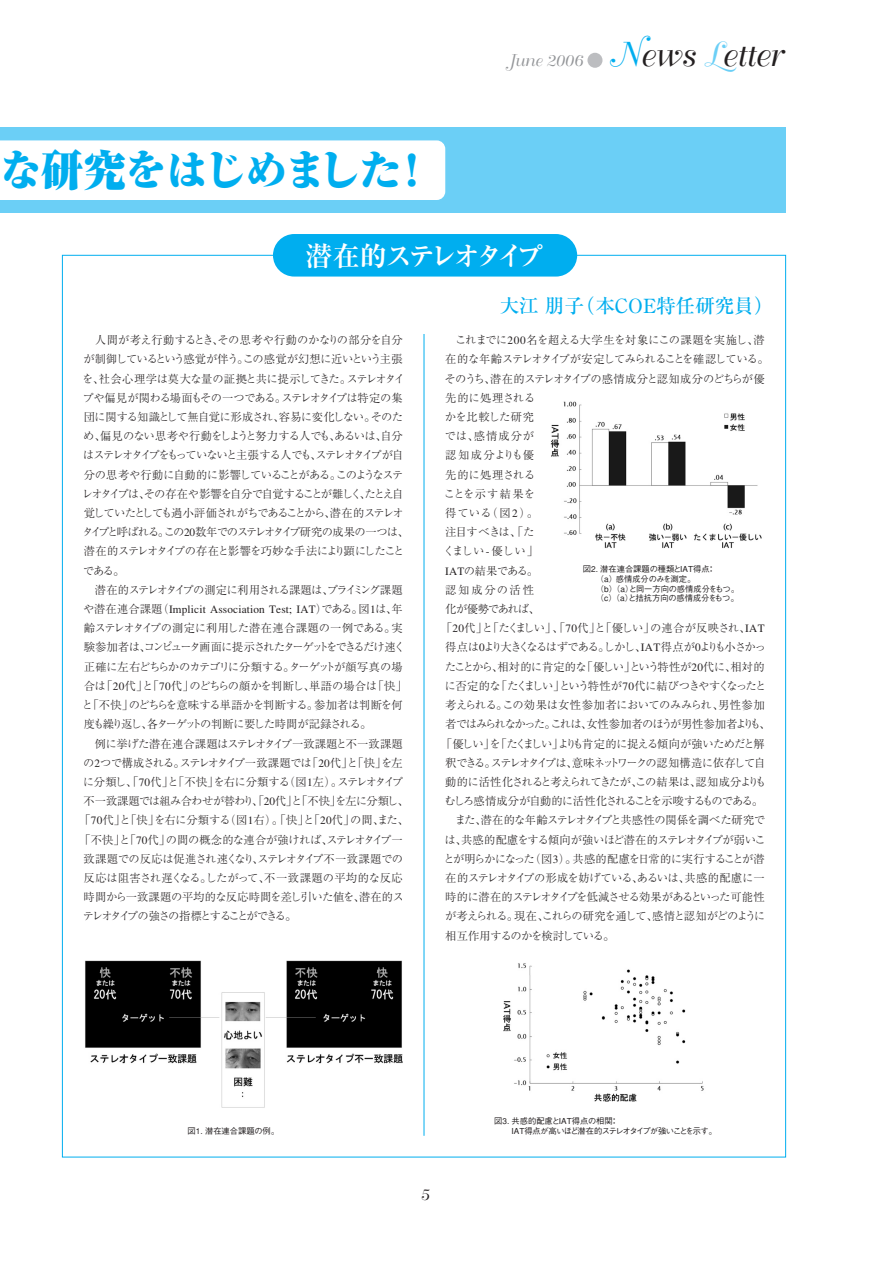
<style>
.page{position:relative;width:893px;height:1262px;background:#fff}
.page>*{position:absolute;margin:0;border:0;box-sizing:border-box;transform-origin:0 0}
.t1{font:900 42px "Ryumin";letter-spacing:-.025em;color:#00aeef}
.t2{font:700 27px "Ryumin";letter-spacing:-.15em;color:#fff}
.t3{font:500 19.5px "Ryumin";color:#00aeef}
.t4{font:16.8px "Bellevue";color:#939598}
.t5{font:16.5px "Bellevue";color:#231f20}
.t6{font:300 11.25px/19.2px "Ryumin";letter-spacing:-.055em;color:#231f20}
.t7{font:300 11.25px "Ryumin";letter-spacing:-.025em;color:#231f20}
.t8{font:300 11.25px "Ryumin";letter-spacing:.015em;color:#231f20}
.t9{font:300 11.25px "Ryumin";letter-spacing:-.02em;color:#231f20}
.t10{font:300 11.25px "Ryumin";letter-spacing:-.075em;color:#231f20}
.t11{font:300 11.25px "Ryumin";letter-spacing:-.03em;color:#231f20}
.t12{font:300 11.25px "Ryumin";letter-spacing:-.08em;color:#231f20}
.t13{font:300 11.25px "Ryumin";letter-spacing:-.035em;color:#231f20}
.t14{font:300 11.25px "Ryumin";letter-spacing:-.105em;color:#231f20}
.t15{font:300 11.25px "Ryumin";letter-spacing:-.09em;color:#231f20}
.t16{font:300 11.25px "Ryumin";letter-spacing:-.14em;color:#231f20}
.t17{font:300 11.25px "Ryumin";letter-spacing:-.085em;color:#231f20}
.t18{font:300 11.25px "Ryumin";color:#231f20}
.t19{font:300 11.25px "Ryumin";letter-spacing:-.155em;color:#231f20}
.t20{font:300 11.25px "Ryumin";letter-spacing:-.005em;color:#231f20}
.t21{font:300 11.25px "Ryumin";letter-spacing:.035em;color:#231f20}
.t22{font:300 11.25px "Ryumin";letter-spacing:.155em;color:#231f20}
.t23{font:500 8.25px/9.8px "Gothic BBB";color:#231f20}
.t24{font:500 8.25px "Gothic BBB";letter-spacing:-.08em;color:#231f20}
.s1{font-size:34.2px;color:#00aeef}
.s2{font-size:34.2px;color:#231f20}
.s3{font-size:34.2px;color:#6bcff6}
</style>
<div class="page">
<div style="left:273px;top:234px;width:304px;height:42px;background:#00aeef;border-radius:21px"></div>
<img style="left:85px;top:960px;width:318px;height:148px">
<img style="left:551px;top:401px;width:211px;height:147px">
<img style="left:503px;top:963px;width:201px;height:139px">
<div style="left:0;top:128px;width:785px;height:85px;background:#6bcff6"></div>
<div style="left:0;top:140px;width:445px;height:60px;background:#fff"></div>
<div style="left:587px;top:53px;width:15px;height:15px;background:#bcbdc0;border-radius:50%"></div>
<hr style="left:423px;top:334px;width:1px;height:801px;background:#00aeef">
<h1 class="t1" style="left:0;top:155px;width:435px">な研究をはじめました！</h1>
<h3 class="t4" style="left:509px;top:54px;width:273px">June 2006 <span class="s1">N</span><span class="s2">ews</span> <span class="s3">L</span><span class="s2">etter</span></h3>
<h2 class="t2" style="left:305px;top:246px;width:239px">潜在的ステレオタイプ</h2>
<h3 class="t3" style="left:499px;top:299px;width:275px">大江 朋子（本COE特任研究員）</h3>
<p class="t6" style="left:82px;top:332px;width:328px;text-indent:13px">人間が考え行動するとき、その思考や行動のかなりの部分を自分が制御しているという感覚が伴う。この感覚が幻想に近いという主張を、社会心理学は莫大な量の証拠と共に提示してきた。ステレオタイプや偏見が関わる場面もその一つである。ステレオタイプは特定の集団に関する知識として無自覚に形成され、容易に変化しない。そのため、偏見のない思考や行動をしようと努力する人でも、あるいは、自分はステレオタイプをもっていないと主張する人でも、ステレオタイプが自分の思考や行動に自動的に影響していることがある。このようなステレオタイプは、その存在や影響を自分で自覚することが難しく、たとえ自覚していたとしても過小評価されがちであることから、潜在的ステレオタイプと呼ばれる。この20数年でのステレオタイプ研究の成果の一つは、潜在的ステレオタイプの存在と影響を巧妙な手法により顕にしたことである。</p>
<p class="t6" style="left:82px;top:581px;width:327px;text-indent:13px">潜在的ステレオタイプの測定に利用される課題は、プライミング課題や潜在連合課題（Implicit Association Test; IAT）である。図1は、年齢ステレオタイプの測定に利用した潜在連合課題の一例である。実験参加者は、コンピュータ画面に提示されたターゲットをできるだけ速く正確に左右どちらかのカテゴリに分類する。ターゲットが顔写真の場合は「20代」と「70代」のどちらの顔かを判断し、単語の場合は「快」と「不快」のどちらを意味する単語かを判断する。参加者は判断を何度も繰り返し、各ターゲットの判断に要した時間が記録される。</p>
<p class="t7" style="left:95px;top:739px;width:309px">例に挙げた潜在連合課題はステレオタイプ一致課題と不一致課題</p>
<p class="t6" style="left:83px;top:754px;width:321px">の2つで構成される。ステレオタイプ一致課題では「20代」と「快」を左</p>
<p class="t13" style="left:83px;top:777px;width:322px">に分類し、「70代」と「不快」を右に分類する（図1左）。ステレオタイプ</p>
<p class="t6" style="left:84px;top:793px;width:326px">不一致課題では組み合わせが替わり、「20代」と「不快」を左に分類し、</p>
<p class="t8" style="left:79px;top:816px;width:331px">「70代」と「快」を右に分類する（図1右）。「快」と「20代」の間、また、</p>
<p class="t9" style="left:79px;top:835px;width:325px">「不快」と「70代」の間の概念的な連合が強ければ、ステレオタイプ一</p>
<p class="t9" style="left:84px;top:854px;width:321px">致課題での反応は促進され速くなり、ステレオタイプ不一致課題での</p>
<p class="t18" style="left:84px;top:873px;width:320px">反応は阻害され遅くなる。したがって、不一致課題の平均的な反応</p>
<p class="t7" style="left:84px;top:893px;width:322px">時間から一致課題の平均的な反応時間を差し引いた値を、潜在的ス</p>
<p class="t19" style="left:83px;top:912px;width:215px">テレオタイプの強さの指標とすることができる。</p>
<p class="t7" style="left:455px;top:336px;width:311px">これまでに200名を超える大学生を対象にこの課題を実施し、潜</p>
<p class="t6" style="left:445px;top:351px;width:325px">在的な年齢ステレオタイプが安定してみられることを確認している。</p>
<p class="t6" style="left:444px;top:370px;width:321px">そのうち、潜在的ステレオタイプの感情成分と認知成分のどちらが優</p>
<p class="t20" style="left:445px;top:393px;width:91px">先的に処理される</p>
<p class="t7" style="left:445px;top:413px;width:91px">かを比較した研究</p>
<p class="t6" style="left:445px;top:428px;width:91px">では、感情成分が</p>
<p class="t9" style="left:445px;top:451px;width:90px">認知成分よりも優</p>
<p class="t20" style="left:445px;top:470px;width:91px">先的に処理される</p>
<p class="t21" style="left:444px;top:489px;width:93px">ことを示す結果を</p>
<p class="t6" style="left:445px;top:505px;width:94px">得ている（図2）。</p>
<p class="t6" style="left:445px;top:524px;width:91px">注目すべきは、「た</p>
<p class="t6" style="left:443px;top:543px;width:97px">くましい-優しい」</p>
<p class="t7" style="left:445px;top:566px;width:94px">IATの結果である。</p>
<p class="t22" style="left:445px;top:585px;width:90px">認知成分の活性</p>
<p class="t6" style="left:445px;top:601px;width:96px">化が優勢であれば、</p>
<p class="t8" style="left:441px;top:624px;width:325px">「20代」と「たくましい」、「70代」と「優しい」の連合が反映され、IAT</p>
<p class="t14" style="left:445px;top:643px;width:322px">得点は0より大きくなるはずである。しかし、IAT得点が0よりも小さかっ</p>
<p class="t6" style="left:444px;top:658px;width:321px">たことから、相対的に肯定的な「優しい」という特性が20代に、相対的</p>
<p class="t6" style="left:444px;top:677px;width:323px">に否定的な「たくましい」という特性が70代に結びつきやすくなったと</p>
<p class="t11" style="left:445px;top:701px;width:321px">考えられる。この効果は女性参加者においてのみみられ、男性参加</p>
<p class="t15" style="left:445px;top:720px;width:327px">者ではみられなかった。これは、女性参加者のほうが男性参加者よりも、</p>
<p class="t10" style="left:441px;top:739px;width:325px">「優しい」を「たくましい」よりも肯定的に捉える傾向が強いためだと解</p>
<p class="t16" style="left:445px;top:758px;width:321px">釈できる。ステレオタイプは、意味ネットワークの認知構造に依存して自</p>
<p class="t6" style="left:445px;top:773px;width:322px">動的に活性化されると考えられてきたが、この結果は、認知成分よりも</p>
<p class="t10" style="left:444px;top:797px;width:320px">むしろ感情成分が自動的に活性化されることを示唆するものである。</p>
<p class="t6" style="left:455px;top:812px;width:312px">また、潜在的な年齢ステレオタイプと共感性の関係を調べた研究で</p>
<p class="t11" style="left:444px;top:835px;width:323px">は、共感的配慮をする傾向が強いほど潜在的ステレオタイプが弱いこ</p>
<p class="t6" style="left:443px;top:850px;width:322px">とが明らかになった（図3）。共感的配慮を日常的に実行することが潜</p>
<p class="t6" style="left:445px;top:869px;width:321px">在的ステレオタイプの形成を妨げている、あるいは、共感的配慮に一</p>
<p class="t12" style="left:445px;top:893px;width:321px">時的に潜在的ステレオタイプを低減させる効果があるといった可能性</p>
<p class="t17" style="left:445px;top:912px;width:321px">が考えられる。現在、これらの研究を通して、感情と認知がどのように</p>
<p class="t12" style="left:445px;top:931px;width:170px">相互作用するのかを検討している。</p>
<p class="t23" style="left:583px;top:565px;width:158px">図2. 潜在連合課題の種類とIAT得点：<br>　　（a）感情成分のみを測定。<br>　　（b）（a）と同一方向の感情成分をもつ。　　（c）（a）と拮抗方向の感情成分をもつ。</p>
<p class="t23" style="left:494px;top:1117px;width:126px">図3. 共感的配慮とIAT得点の相関：</p>
<p class="t23" style="left:188px;top:1126px;width:93px">図1. 潜在連合課題の例。</p>
<p class="t24" style="left:494px;top:1127px;width:224px">　　 IAT得点が高いほど潜在的ステレオタイプが強いことを示す。</p>
<h3 class="t5" style="left:419px;top:1187px;width:10px">5</h3>
</div>
